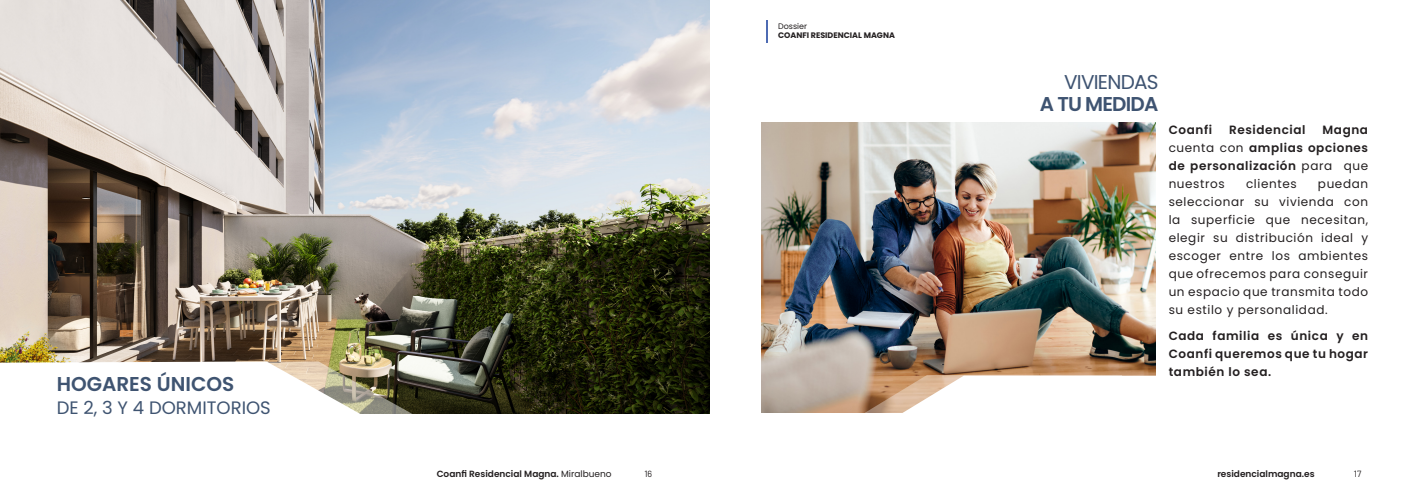
<style>
.page{position:relative;width:1418px;height:499px;background:#fff}
.page>*{position:absolute;margin:0;border:0;box-sizing:border-box;transform-origin:0 0}
.TEXTOS{font:600 20px "Poppins";color:#3f5471}
.TEXTOS-2{font:20px "Poppins";letter-spacing:-.04em;color:#3e5371}
.TEXTOS-3{font:600 20px "Poppins";letter-spacing:-.04em;color:#3e5371}
.TEXTOS-4{font:18px "Poppins";color:#3f5471}
.TEXTOS-5{font:12px/18px "Poppins";letter-spacing:.05em;color:#231f20;text-align:justify}
.TEXTOS-6{font:600 12px/18px "Poppins";letter-spacing:.05em;color:#231f20;text-align:justify}
.t1{font:600 9px "Poppins";color:#231f20}
.t2{font:9px "Barlow";color:#231f20}
.t3{font:700 8px "Poppins";color:#231f20}
.t4{font:8px "Poppins";color:#231f20}
.s1{font-weight:400}
</style>
<div class="page">
<hr style="left:765px;top:20px;width:2px;height:23px;background:#4e6bb3">
<img style="left:0;top:0;width:709px;height:414px">
<svg style="left:373px;top:361px;width:52px;height:53px;background:#716e5a"></svg>
<svg style="left:0;top:361px;width:373px;height:53px"></svg>
<img style="left:762px;top:123px;width:393px;height:290px">
<svg style="left:854px;top:355px;width:302px;height:58px"></svg>
<p class="TEXTOS" style="left:57px;top:373px;width:179px">HOGARES ÚNICOS</p>
<p class="TEXTOS-4" style="left:57px;top:397px;width:216px">DE 2, 3 Y 4 DORMITORIOS</p>
<p class="t4" style="left:778px;top:21px;width:31px">Dossier</p>
<p class="t3" style="left:778px;top:31px;width:118px">COANFI RESIDENCIAL MAGNA</p>
<p class="TEXTOS-2" style="left:1064px;top:70px;width:96px">VIVIENDAS</p>
<p class="TEXTOS-3" style="left:1039px;top:93px;width:120px">A TU MEDIDA</p>
<p class="TEXTOS-6" style="left:1168px;top:121px;width:45px">Coanfi</p>
<p class="TEXTOS-6" style="left:1229px;top:121px;width:78px">Residencial</p>
<p class="TEXTOS-6" style="left:1168px;top:121px;width:201px;text-indent:154px">Magna <span class="s1">cuenta con</span> amplias opciones de personalización <span class="s1">para que nuestros</span></p>
<p class="TEXTOS-5" style="left:1245px;top:175px;width:52px">clientes</p>
<p class="TEXTOS-5" style="left:1168px;top:175px;width:201px;text-indent:149px">puedan seleccionar su vivienda con la superficie que necesitan, elegir su distribución ideal y escoger entre los ambientes que ofrecemos para conseguir un espacio que transmita todo su estilo y personalidad.</p>
<p class="TEXTOS-6" style="left:1168px;top:327px;width:201px">Cada familia es única y en Coanfi queremos que tu hogar también lo sea.</p>
<p class="t1" style="left:437px;top:469px;width:176px">Coanfi Residencial Magna. <span class="s1">Miralbueno</span></p>
<p class="t2" style="left:644px;top:467px;width:9px">16</p>
<p class="t1" style="left:1217px;top:469px;width:99px">residencialmagna.es</p>
<p class="t2" style="left:1353px;top:467px;width:9px">17</p>
</div>
